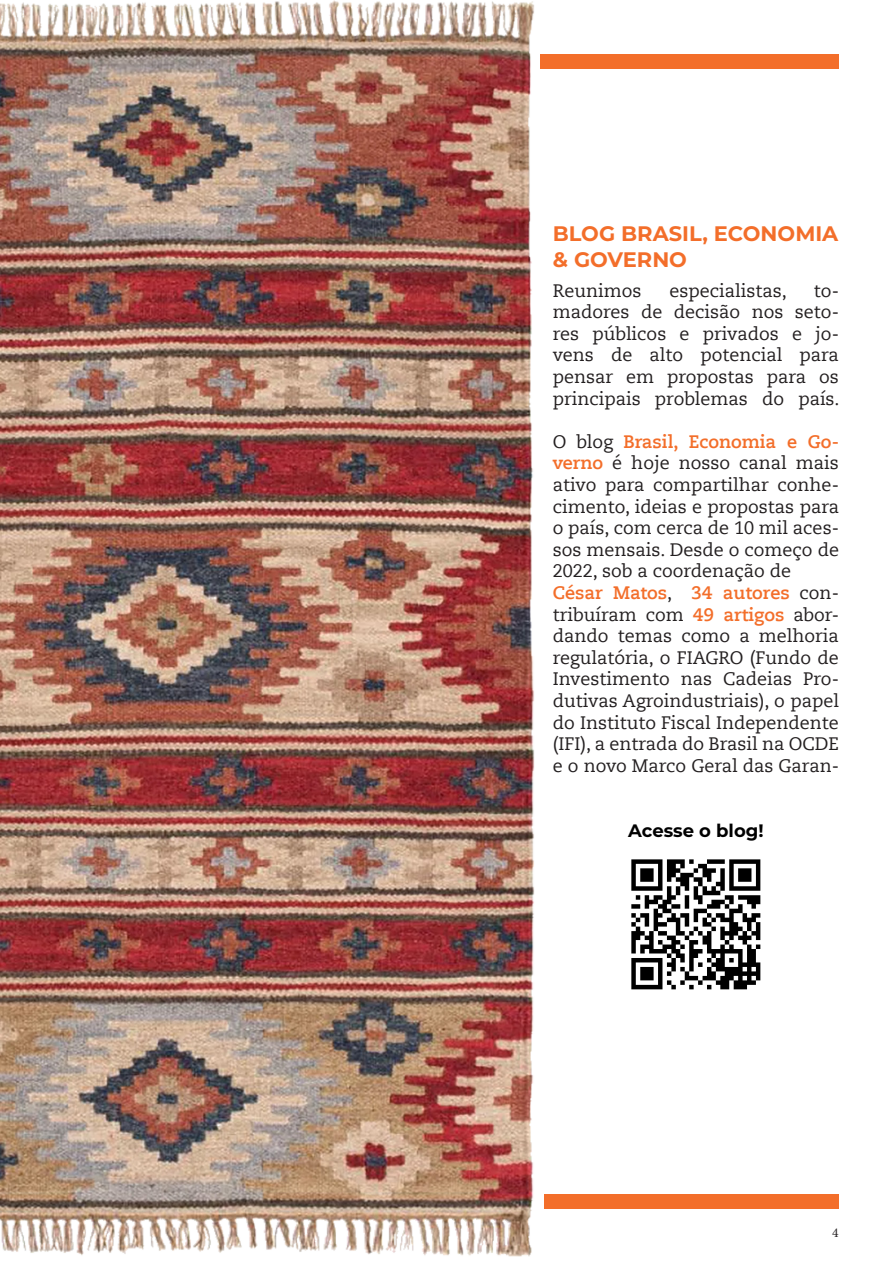
<style>
.page{position:relative;width:893px;height:1263px;background:#fff}
.page>*{position:absolute;margin:0;border:0;box-sizing:border-box;transform-origin:0 0}
.t1{font:700 21px "Montserrat";color:#f36e2a}
.t2{font:18px/21.6px "Caecilia LT Pro 55 Roman";color:#231f20;text-align:justify}
.t3{font:700 18px "Montserrat";color:#000}
.t4{font:13.5px "Minion Pro";color:#231f20}
.s1{font-family:"Caecilia LT Pro 75";font-weight:700;color:#f36e2a}
</style>
<div class="page">
<img style="left:0;top:0;width:545px;height:1257px">
<div style="left:541px;top:54px;width:298px;height:15px;background:#f36e2a"></div>
<div style="left:545px;top:1194px;width:294px;height:15px;background:#f36e2a"></div>
<img style="left:631px;top:859px;width:130px;height:131px">
<p class="t1" style="left:553px;top:219px;width:287px">BLOG BRASIL, ECONOMIA</p>
<p class="t1" style="left:553px;top:244px;width:136px">&amp; GOVERNO</p>
<p class="t2" style="left:553px;top:279px;width:90px">Reunimos</p>
<p class="t2" style="left:669px;top:279px;width:119px">especialistas,</p>
<p class="t2" style="left:553px;top:279px;width:288px;text-indent:261px">to&shy;madores de decisão nos seto&shy;res públicos e privados e jo&shy;vens de alto potencial para pensar em propostas para os principais problemas do país.</p>
<p class="t2" style="left:553px;top:430px;width:288px">O blog <span class="s1">Brasil, Economia e Go&shy;verno</span> é hoje nosso canal mais ativo para compartilhar conhe&shy;cimento, ideias e propostas para o país, com cerca de 10 mil aces&shy;sos mensais. Desde o começo de 2022, sob a coordenação de</p>
<p class="t2" style="left:553px;top:582px;width:288px"><span class="s1">César Matos</span>, <span class="s1">34 autores</span> con&shy;tribuíram com <span class="s1">49 artigos</span> abor&shy;dando temas como a melhoria regulatória, o FIAGRO (Fundo de Investimento nas Cadeias Pro&shy;dutivas Agroindustriais), o papel do Instituto Fiscal Independente (IFI), a entrada do Brasil na OCDE e o novo Marco Geral das Garan-</p>
<p class="t3" style="left:628px;top:818px;width:137px">Acesse o blog!</p>
<p class="t4" style="left:832px;top:1223px;width:8px">4</p>
</div>
